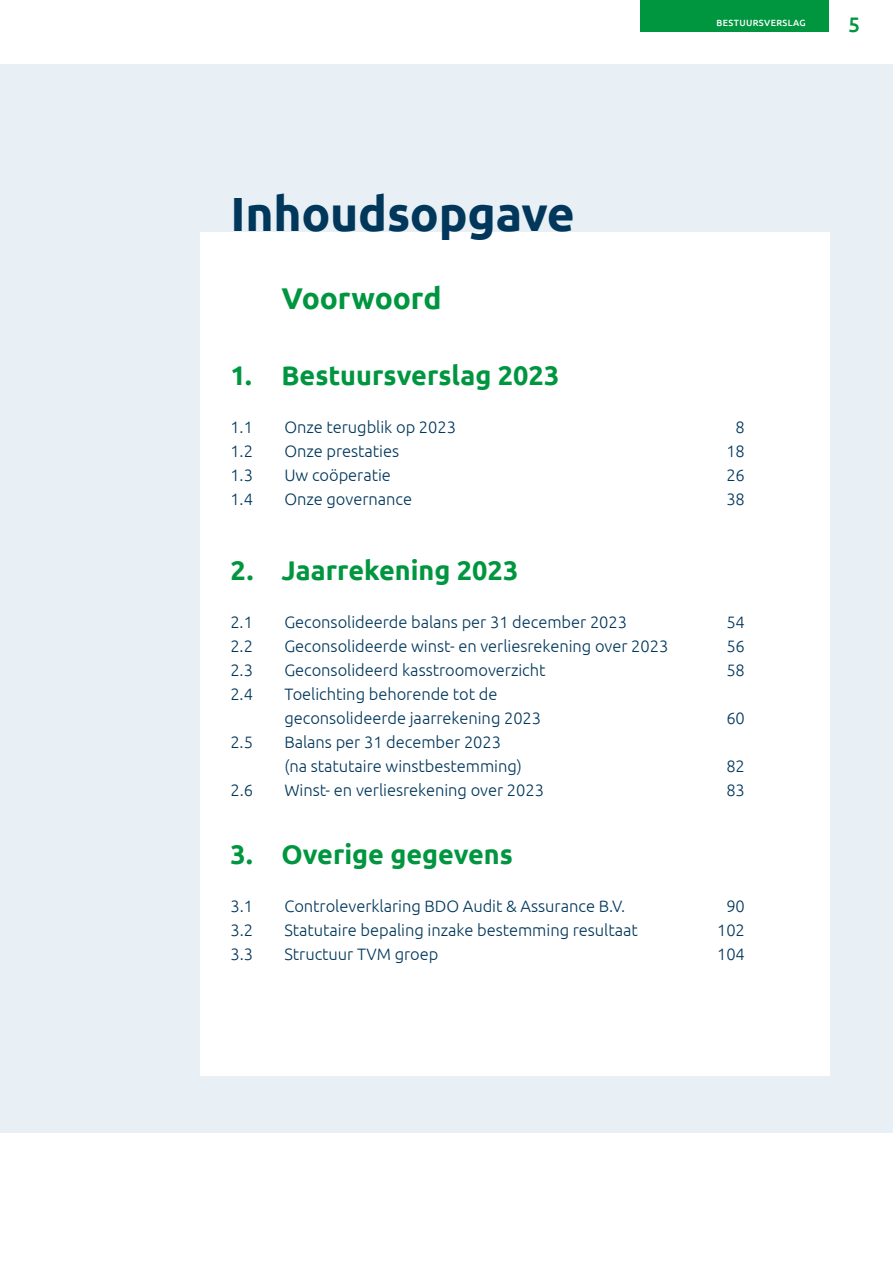
<style>
.page{position:relative;width:893px;height:1263px;background:#fff}
.page>*{position:absolute;margin:0;border:0;box-sizing:border-box;transform-origin:0 0}
.t1{font:700 48px "Ubuntu";letter-spacing:-.005em;color:#00375b}
.t2{font:700 30px "Ubuntu";letter-spacing:-.005em;color:#00963f}
.t3{font:700 27px "Ubuntu";color:#00963f}
.t4{font:500 21px "Ubuntu";color:#00963f}
.t5{font:300 16.5px/24px "Ubuntu";letter-spacing:-.005em;color:#00375b}
.t6{font:500 9px "Ubuntu";letter-spacing:.04em;color:#fff}
</style>
<div class="page">
<div style="left:0;top:64px;width:893px;height:1069px;background:#e8f0f5"></div>
<div style="left:200px;top:233px;width:629px;height:843px;background:#fff"></div>
<div style="left:640px;top:0;width:189px;height:32px;background:#00963f"></div>
<h1 class="t1" style="left:230px;top:185px;width:346px">Inhoudsopgave</h1>
<h2 class="t2" style="left:281px;top:280px;width:162px">Voorwoord</h2>
<p class="t6" style="left:717px;top:17px;width:91px">BESTUURSVERSLAG</p>
<p class="t4" style="left:848px;top:11px;width:13px">5</p>
<h3 class="t3" style="left:230px;top:359px;width:330px">1. Bestuursverslag 2023</h3>
<p class="t5" style="left:230px;top:414px;width:24px">1.1</p>
<p class="t5" style="left:284px;top:414px;width:173px">Onze terugblik op 2023</p>
<p class="t5" style="left:736px;top:414px;width:11px">8</p>
<p class="t5" style="left:230px;top:438px;width:24px">1.2</p>
<p class="t5" style="left:284px;top:438px;width:116px">Onze prestaties</p>
<p class="t5" style="left:726px;top:438px;width:20px">18</p>
<p class="t5" style="left:230px;top:462px;width:24px">1.3</p>
<p class="t5" style="left:284px;top:462px;width:108px">Uw coöperatie</p>
<p class="t5" style="left:726px;top:462px;width:20px">26</p>
<p class="t5" style="left:230px;top:486px;width:24px">1.4</p>
<p class="t5" style="left:284px;top:486px;width:129px">Onze governance</p>
<p class="t5" style="left:726px;top:486px;width:20px">38</p>
<h3 class="t3" style="left:230px;top:554px;width:289px">2. Jaarrekening 2023</h3>
<p class="t5" style="left:230px;top:610px;width:24px">2.1</p>
<p class="t5" style="left:284px;top:610px;width:344px">Geconsolideerde balans per 31 december 2023</p>
<p class="t5" style="left:726px;top:610px;width:20px">54</p>
<p class="t5" style="left:230px;top:634px;width:24px">2.2</p>
<p class="t5" style="left:284px;top:634px;width:385px">Geconsolideerde winst- en verliesrekening over 2023</p>
<p class="t5" style="left:726px;top:634px;width:20px">56</p>
<p class="t5" style="left:230px;top:658px;width:24px">2.3</p>
<p class="t5" style="left:284px;top:658px;width:263px">Geconsolideerd kasstroomoverzicht</p>
<p class="t5" style="left:726px;top:658px;width:20px">58</p>
<p class="t5" style="left:230px;top:682px;width:24px">2.4</p>
<p class="t5" style="left:284px;top:682px;width:258px">Toelichting behorende tot de geconsolideerde jaarrekening 2023</p>
<p class="t5" style="left:726px;top:706px;width:20px">60</p>
<p class="t5" style="left:230px;top:730px;width:24px">2.5</p>
<p class="t5" style="left:284px;top:730px;width:239px">Balans per 31 december 2023 (na statutaire winstbestemming)</p>
<p class="t5" style="left:726px;top:754px;width:20px">82</p>
<p class="t5" style="left:230px;top:778px;width:24px">2.6</p>
<p class="t5" style="left:284px;top:778px;width:261px">Winst- en verliesrekening over 2023</p>
<p class="t5" style="left:726px;top:778px;width:20px">83</p>
<h3 class="t3" style="left:230px;top:838px;width:284px">3. Overige gegevens</h3>
<p class="t5" style="left:230px;top:893px;width:24px">3.1</p>
<p class="t5" style="left:284px;top:893px;width:342px">Controleverklaring BDO Audit &amp; Assurance B.V.</p>
<p class="t5" style="left:726px;top:893px;width:20px">90</p>
<p class="t5" style="left:230px;top:917px;width:24px">3.2</p>
<p class="t5" style="left:284px;top:917px;width:355px">Statutaire bepaling inzake bestemming resultaat</p>
<p class="t5" style="left:717px;top:917px;width:29px">102</p>
<p class="t5" style="left:230px;top:941px;width:24px">3.3</p>
<p class="t5" style="left:284px;top:941px;width:155px">Structuur TVM groep</p>
<p class="t5" style="left:717px;top:941px;width:29px">104</p>
</div>
